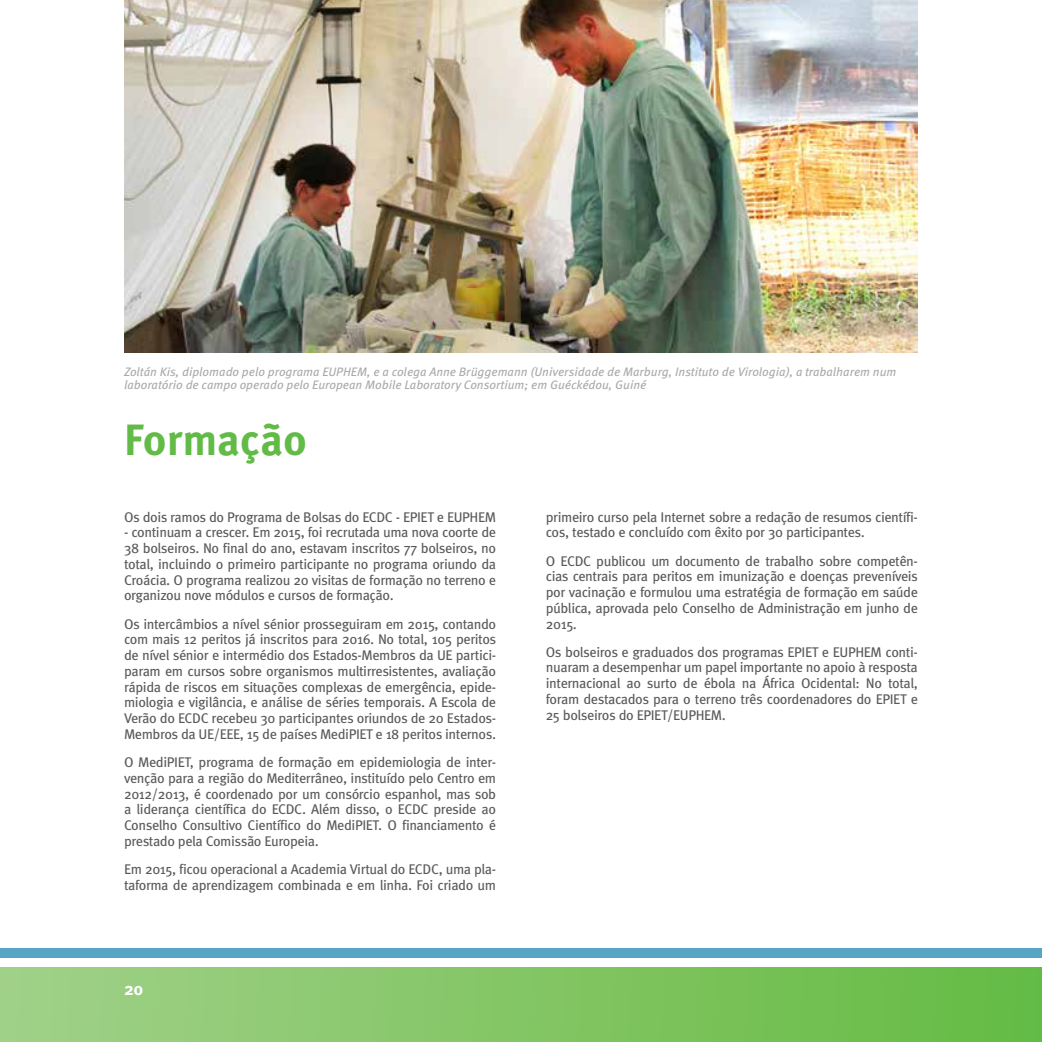
<style>
.page{position:relative;width:1042px;height:1042px;background:#fff}
.page>*{position:absolute;margin:0;border:0;box-sizing:border-box;transform-origin:0 0}
.t1{font:700 43.75px "Meta Pro";color:#62bb46}
.t2{font:700 17.5px "Meta Pro";color:#fff}
.t3{font:14px/15.8px "Meta Pro";letter-spacing:-.03em;color:#58595b;text-align:justify}
.t4{font:italic 12.25px/12.2px "Meta Pro";color:#a7a9ac}
</style>
<div class="page">
<img style="left:124px;top:0;width:794px;height:352px">
<div style="left:0;top:947px;width:1042px;height:10px;background:#57a5c4"></div>
<div style="left:0;top:967px;width:1042px;height:75px;background:linear-gradient(to right,#a1d188,#64bb43)"></div>
<p class="t4" style="left:124px;top:366px;width:774px">Zoltán Kis, diplomado pelo programa EUPHEM, e a colega Anne Brüggemann (Universidade de Marburg, Instituto de Virologia), a trabalharem num laboratório de campo operado pelo European Mobile Laboratory Consortium; em Guéckédou, Guiné</p>
<h1 class="t1" style="left:124px;top:412px;width:184px">Formação</h1>
<p class="t3" style="left:124px;top:509px;width:374px">Os dois ramos do Programa de Bolsas do ECDC - EPIET e EUPHEM</p>
<p class="t3" style="left:124px;top:525px;width:374px">- continuam a crescer. Em 2015, foi recrutada uma nova coorte de 38 bolseiros. No final do ano, estavam inscritos 77 bolseiros, no total, incluindo o primeiro participante no programa oriundo da Croácia. O programa realizou 20 visitas de formação no terreno e organizou nove módulos e cursos de formação.</p>
<p class="t3" style="left:124px;top:616px;width:374px">Os intercâmbios a nível sénior prosseguiram em 2015, contando com mais 12 peritos já inscritos para 2016. No total, 105 peritos de nível sénior e intermédio dos Estados-Membros da UE partici&shy;param em cursos sobre organismos multirresistentes, avaliação rápida de riscos em situações complexas de emergência, epide&shy;miologia e vigilância, e análise de séries temporais. A Escola de Verão do ECDC recebeu 30 participantes oriundos de 20 Estados-Membros da UE/EEE, 15 de países MediPIET e 18 peritos internos.</p>
<p class="t3" style="left:124px;top:755px;width:374px">O MediPIET, programa de formação em epidemiologia de inter&shy;venção para a região do Mediterrâneo, instituído pelo Centro em 2012/2013, é coordenado por um consórcio espanhol, mas sob a liderança científica do ECDC. Além disso, o ECDC preside ao Conselho Consultivo Científico do MediPIET. O financiamento é prestado pela Comissão Europeia.</p>
<p class="t3" style="left:124px;top:861px;width:374px">Em 2015, ficou operacional a Academia Virtual do ECDC, uma pla&shy;taforma de aprendizagem combinada e em linha. Foi criado um</p>
<p class="t2" style="left:124px;top:977px;width:21px">20</p>
<p class="t3" style="left:546px;top:509px;width:374px">primeiro curso pela Internet sobre a redação de resumos científi&shy;cos, testado e concluído com êxito por 30 participantes.</p>
<p class="t3" style="left:546px;top:553px;width:374px">O ECDC publicou um documento de trabalho sobre competên&shy;cias centrais para peritos em imunização e doenças preveníveis por vacinação e formulou uma estratégia de formação em saúde pública, aprovada pelo Conselho de Administração em junho de 2015.</p>
<p class="t3" style="left:546px;top:644px;width:374px">Os bolseiros e graduados dos programas EPIET e EUPHEM conti&shy;nuaram a desempenhar um papel importante no apoio à resposta internacional ao surto de ébola na África Ocidental: No total, foram destacados para o terreno três coordenadores do EPIET e 25 bolseiros do EPIET/EUPHEM.</p>
</div>
